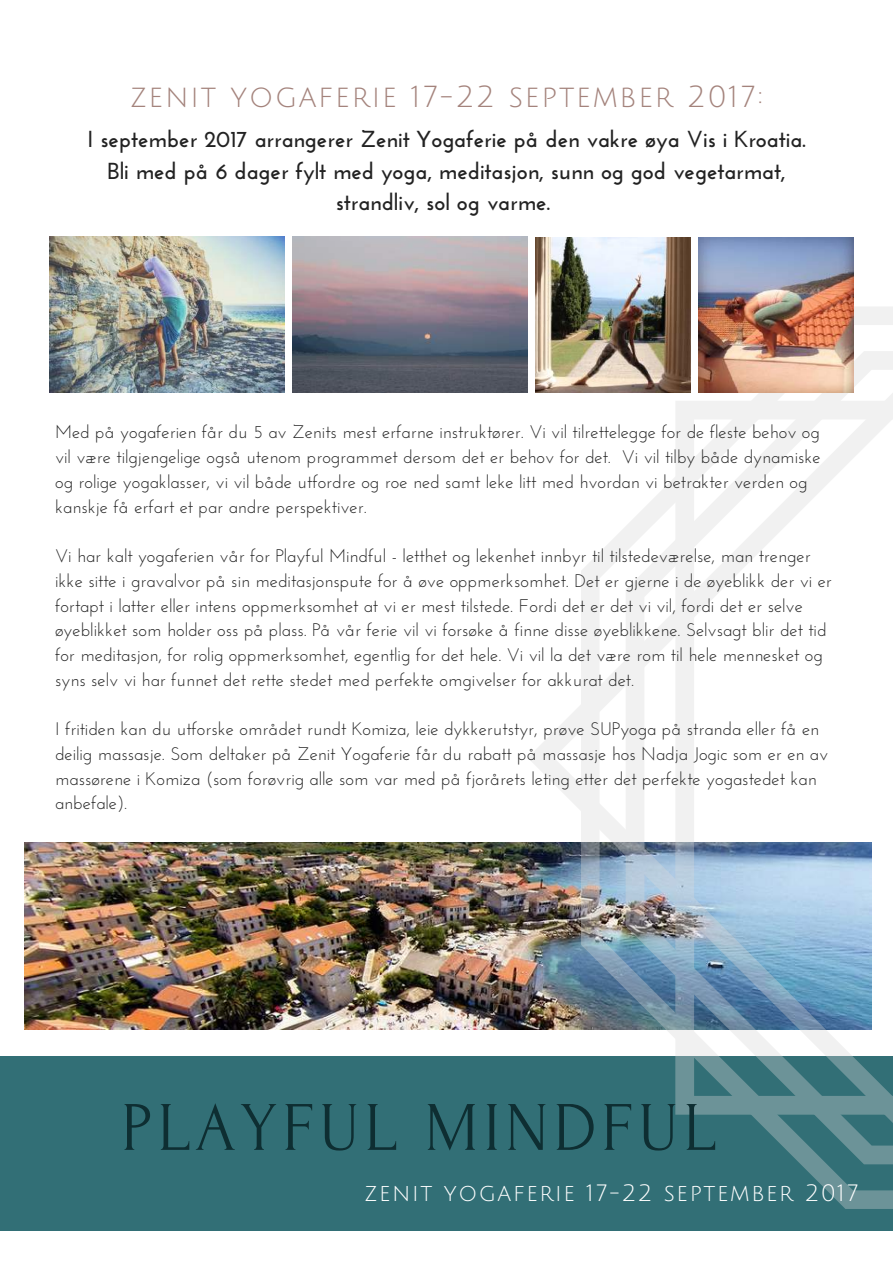
<style>
.page{position:relative;width:893px;height:1263px;background:#fff}
.page>*{position:absolute;margin:0;border:0;box-sizing:border-box;transform-origin:0 0}
.t1{font:69.45px "Forum";letter-spacing:.07em;color:#0e2e32}
.t2{font:29.7px "Julius Sans One";letter-spacing:.06em;color:#a4837c}
.t3{font:700 23.1px/31.5px "Josefin Sans";color:#222;text-align:center}
.t4{font:23.1px "Julius Sans One";letter-spacing:.07em;color:#fff}
.t5{font:18.15px/24.8px "Josefin Sans";color:#222}
</style>
<div class="page">
<div style="left:0;top:1057px;width:892px;height:174px;background:#326f76"></div>
<img style="left:25px;top:842px;width:502px;height:188px">
<svg style="left:527px;top:253px;width:365px;height:956px"></svg>
<img style="left:50px;top:236px;width:234px;height:156px">
<img style="left:292px;top:236px;width:235px;height:156px">
<img style="left:535px;top:237px;width:155px;height:155px">
<img style="left:698px;top:237px;width:155px;height:155px">
<h2 class="t2" style="left:130px;top:82px;width:634px">ZENIT YOGAFERIE 17-22 SEPTEMBER 2017:</h2>
<p class="t3" style="left:87px;top:126px;width:720px">I september 2017 arrangerer Zenit Yogaferie på den vakre øya Vis i Kroatia.<br>Bli med på 6 dager fylt med yoga, meditasjon, sunn og god vegetarmat, strandliv, sol og varme.</p>
<p class="t5" style="left:55px;top:421px;width:767px">Med på yogaferien får du 5 av Zenits mest erfarne instruktører. Vi vil tilrettelegge for de fleste behov og vil være tilgjengelige også utenom programmet dersom det er behov for det. Vi vil tilby både dynamiske og rolige yogaklasser, vi vil både utfordre og roe ned samt leke litt med hvordan vi betrakter verden og kanskje få erfart et par andre perspektiver.</p>
<p class="t5" style="left:55px;top:545px;width:778px">Vi har kalt yogaferien vår for Playful Mindful - letthet og lekenhet innbyr til tilstedeværelse, man trenger ikke sitte i gravalvor på sin meditasjonspute for å øve oppmerksomhet. Det er gjerne i de øyeblikk der vi er fortapt i latter eller intens oppmerksomhet at vi er mest tilstede. Fordi det er det vi vil, fordi det er selve øyeblikket som holder oss på plass. På vår ferie vil vi forsøke å finne disse øyeblikkene. Selvsagt blir det tid for meditasjon, for rolig oppmerksomhet, egentlig for det hele. Vi vil la det være rom til hele mennesket og syns selv vi har funnet det rette stedet med perfekte omgivelser for akkurat det.</p>
<p class="t5" style="left:55px;top:718px;width:774px">I fritiden kan du utforske området rundt Komiza, leie dykkerutstyr, prøve SUPyoga på stranda eller få en deilig massasje. Som deltaker på Zenit Yogaferie får du rabatt på massasje hos Nadja Jogic som er en av massørene i Komiza (som forøvrig alle som var med på fjorårets leting etter det perfekte yogastedet kan anbefale).</p>
<h1 class="t1" style="left:121px;top:1090px;width:596px">PLAYFUL MINDFUL</h1>
<p class="t4" style="left:364px;top:1181px;width:495px">ZENIT YOGAFERIE 17-22 SEPTEMBER 2017</p>
</div>
